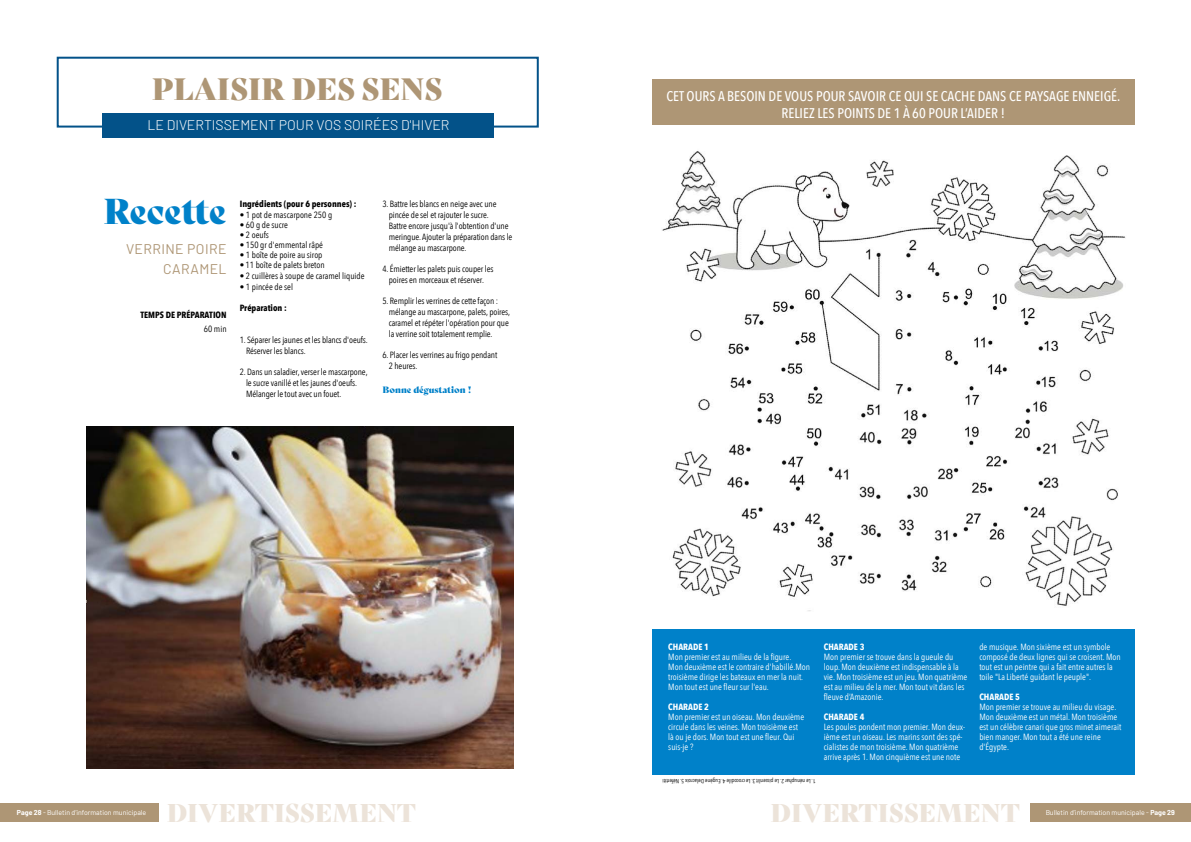
<style>
.page{position:relative;width:1191px;height:842px;background:#fff}
.page>*{position:absolute;margin:0;border:0;box-sizing:border-box;transform-origin:0 0}
.t1{font:35px "Bely Display";letter-spacing:-.02em;color:#0081c9}
.t2{font:30px "Bely Display";color:#ae9675}
.t3{font:25px "Bely Display";color:#ece3d9}
.t4{font:500 14px/17px "Avenir Next Condensed";color:#fff;text-align:center}
.t5{font:300 14px "Barlow";color:#fff}
.t6{font:14px/20px "Barlow";letter-spacing:.03em;color:#ae9675;text-align:right}
.t7{font:9px/10px "Avenir Next Condensed";color:#fff}
.t8{font:9px/11px "Avenir Next Condensed";letter-spacing:-.01em;color:#000}
.t9{font:700 9px "Avenir Next Condensed";color:#000}
.t10{font:700 9px "Avenir Next Condensed";color:#fff}
.t11{font:9px "Bely Display";color:#0081c9}
.t12{font:7px "Barlow";color:#fff}
.t13{font:6px "Avenir Next Condensed";letter-spacing:-.01em;color:#000}
.s1{font-weight:700}
</style>
<div class="page">
<div style="left:0;top:804px;width:159px;height:18px;background:#ae9675"></div>
<div style="left:57px;top:57px;width:482px;height:71px;border:2px solid #035289"></div>
<div style="left:103px;top:113px;width:391px;height:24px;background:#035289"></div>
<img style="left:87px;top:426px;width:426px;height:342px">
<div style="left:1030px;top:803px;width:161px;height:19px;background:#ae9675"></div>
<div style="left:652px;top:79px;width:482px;height:49px;background:#ae9675"></div>
<img style="left:652px;top:125px;width:482px;height:486px">
<div style="left:652px;top:629px;width:482px;height:146px;background:#0081c9"></div>
<h2 class="t2" style="left:152px;top:65px;width:292px">PLAISIR DES SENS</h2>
<h3 class="t5" style="left:147px;top:116px;width:303px">LE DIVERTISSEMENT POUR VOS SOIRÉES D'HIVER</h3>
<h1 class="t1" style="left:103px;top:183px;width:125px">Recette</h1>
<h3 class="t6" style="left:126px;top:239px;width:102px">VERRINE POIRE<br>CARAMEL</h3>
<p class="t9" style="left:140px;top:310px;width:88px">TEMPS DE PRÉPARATION</p>
<p class="t8" style="left:204px;top:323px;width:24px">60 min</p>
<p class="t9" style="left:240px;top:199px;width:118px">Ingrédients (pour 6 personnes) :</p>
<p class="t8" style="left:240px;top:209px;width:94px">• 1 pot de mascarpone 250 g</p>
<p class="t8" style="left:240px;top:219px;width:50px">• 60 g de sucre</p>
<p class="t8" style="left:240px;top:229px;width:31px">• 2 oeufs</p>
<p class="t8" style="left:240px;top:239px;width:85px">• 150 gr d'emmental râpé</p>
<p class="t8" style="left:240px;top:249px;width:84px">• 1 boîte de poire au sirop</p>
<p class="t8" style="left:240px;top:259px;width:86px">• 11 boîte de palets breton</p>
<p class="t8" style="left:240px;top:270px;width:126px">• 2 cuillères à soupe de caramel liquide</p>
<p class="t8" style="left:240px;top:281px;width:55px">• 1 pincée de sel</p>
<p class="t9" style="left:240px;top:303px;width:49px">Préparation :</p>
<p class="t8" style="left:246px;top:334px;width:123px;text-indent:-6px">1. Séparer les jaunes et les blancs d'oeufs.<br>Réserver les blancs.</p>
<p class="t8" style="left:246px;top:366px;width:123px;text-indent:-6px">2. Dans un saladier, verser le mascarpone, le sucre vanillé et les jaunes d'oeufs.<br>Mélanger le tout avec un fouet.</p>
<p class="t8" style="left:389px;top:198px;width:125px;text-indent:-6px">3. Battre les blancs en neige avec une pincée de sel et rajouter le sucre.<br>Battre encore jusqu'à l'obtention d'une meringue. Ajouter la préparation dans le mélange au mascarpone.</p>
<p class="t8" style="left:382px;top:263px;width:112px;text-align:center">4. Émietter les palets puis couper les poires en morceaux et réserver.</p>
<p class="t8" style="left:389px;top:295px;width:123px;text-indent:-6px">5. Remplir les verrines de cette façon : mélange au mascarpone, palets, poires, caramel et répéter l'opération pour que la verrine soit totalement remplie.</p>
<p class="t8" style="left:389px;top:349px;width:110px;text-indent:-6px">6. Placer les verrines au frigo pendant<br>2 heures.</p>
<p class="t11" style="left:382px;top:383px;width:91px">Bonne dégustation !</p>
<p class="t12" style="left:17px;top:808px;width:131px"><span class="s1">Page 28</span> - Bulletin d’information municipale</p>
<h3 class="t3" style="left:167px;top:792px;width:251px">DIVERTISSEMENT</h3>
<h3 class="t4" style="left:666px;top:87px;width:455px">CET OURS A BESOIN DE VOUS POUR SAVOIR CE QUI SE CACHE DANS CE PAYSAGE ENNEIGÉ.<br>RELIEZ LES POINTS DE 1 À 60 POUR L’AIDER !</h3>
<p class="t10" style="left:668px;top:641px;width:42px">CHARADE 1</p>
<p class="t7" style="left:668px;top:651px;width:143px">Mon premier est au milieu de la figure.<br>Mon deuxième est le contraire d'habillé.Mon troisième dirige les bateaux en mer la nuit.<br>Mon tout est une fleur sur l'eau.</p>
<p class="t10" style="left:668px;top:701px;width:42px">CHARADE 2</p>
<p class="t7" style="left:668px;top:711px;width:137px">Mon premier est un oiseau. Mon deuxième circule dans les veines. Mon troisième est là ou je dors. Mon tout est une fleur. Qui suis-je ?</p>
<p class="t13" style="left:815px;top:786px;width:155px;rotate:-180deg">1. Le nénuphar 2. Le pissenlit 3. Le crocodile 4. Eugène Delacroix 5. Néfertiti</p>
<p class="t10" style="left:824px;top:641px;width:42px">CHARADE 3</p>
<p class="t7" style="left:824px;top:651px;width:145px">Mon premier se trouve dans la gueule du loup. Mon deuxième est indispensable à la vie. Mon troisième est un jeu. Mon quatrième est au milieu de la mer. Mon tout vit dans les fleuve d’Amazonie.</p>
<p class="t10" style="left:824px;top:711px;width:42px">CHARADE 4</p>
<p class="t7" style="left:824px;top:721px;width:143px">Les poules pondent mon premier. Mon deux&shy;ième est un oiseau. Les marins sont des spé&shy;cialistes de mon troisième. Mon quatrième arrive après 1. Mon cinquième est une note</p>
<p class="t7" style="left:979px;top:641px;width:143px">de musique. Mon sixième est un symbole composé de deux lignes qui se croisent. Mon tout est un peintre qui a fait entre autres la toile "La Liberté guidant le peuple".</p>
<p class="t10" style="left:979px;top:691px;width:42px">CHARADE 5</p>
<p class="t7" style="left:979px;top:701px;width:143px">Mon premier se trouve au milieu du visage.<br>Mon deuxième est un métal. Mon troisième est un célèbre canari que gros minet aimerait bien manger. Mon tout a été une reine d'Égypte.</p>
<h3 class="t3" style="left:770px;top:793px;width:251px">DIVERTISSEMENT</h3>
<p class="t12" style="left:1045px;top:808px;width:131px">Bulletin d’information municipale - <span class="s1">Page 29</span></p>
</div>
